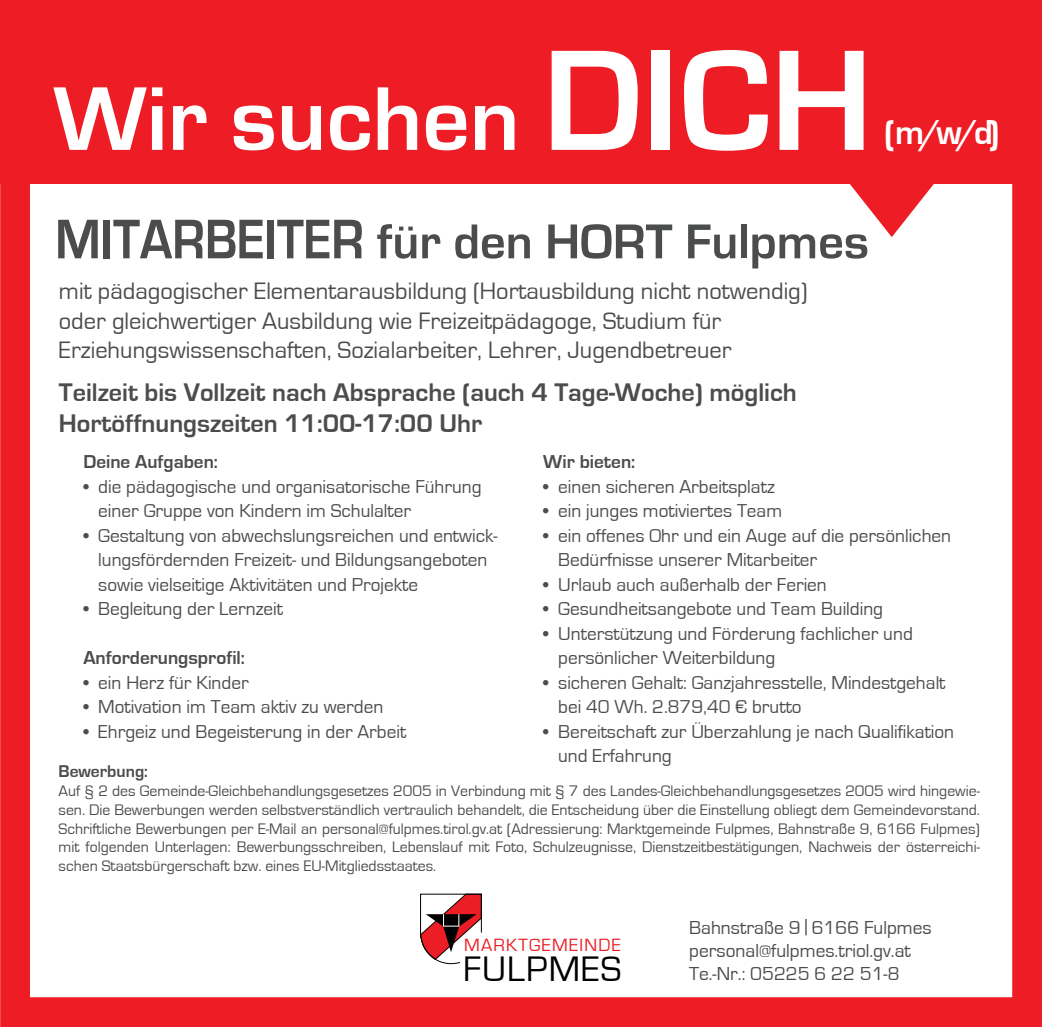
<style>
.page{position:relative;width:1042px;height:1027px;background:#fff}
.page>*{position:absolute;margin:0;border:0;box-sizing:border-box;transform-origin:0 0}
.t1{font:700 93.8px "Eurostile";color:#fff}
.t2{font:700 50.75px "Eurostile";color:#4b4c4d}
.t3{font:36.57px "Eurostile";letter-spacing:.035em;color:#000001}
.t4{font:700 35.52px "Eurostile";color:#fff}
.t5{font:700 26.25px/31.5px "Eurostile";color:#4b4c4d}
.t6{font:24.5px/29.4px "Eurostile";color:#4b4c4d}
.t7{font:19.43px/23.3px "Eurostile";color:#4b4c4d}
.t8{font:19.25px/24.5px "Eurostile";color:#4b4c4d}
.t9{font:700 19.25px "Eurostile";color:#4b4c4d}
.t10{font:18.2px "Eurostile";letter-spacing:.07em;color:#ec1d25}
.t11{font:700 17.5px "Eurostile";color:#4b4c4d}
.t12{font:15.75px/18.9px "Eurostile";color:#4b4c4d;text-align:justify}
.s1{font-size:148.58px}
.s2{font-size:57.93px}
</style>
<div class="page">
<div style="left:0;top:0;width:1042px;height:1027px;border:30px solid #ee1c25"></div>
<div style="left:0;top:0;width:1042px;height:184px;background:#ee1c25"></div>
<svg style="left:420px;top:893px;width:62px;height:71px"></svg>
<svg style="left:850px;top:184px;width:84px;height:53px"></svg>
<h1 class="t1" style="left:53px;top:68px;width:820px">Wir suchen <span class="s1">DICH</span></h1>
<h3 class="t4" style="left:884px;top:113px;width:117px">(m/w/d)</h3>
<h2 class="t2" style="left:55px;top:214px;width:815px"><span class="s2">MITARBEITER</span> für den HORT Fulpmes</h2>
<p class="t6" style="left:59px;top:277px;width:750px">mit pädagogischer Elementarausbildung (Hortausbildung nicht notwendig) oder gleichwertiger Ausbildung wie Freizeitpädagoge, Studium für<br>Erziehungswissenschaften, Sozialarbeiter, Lehrer, Jugendbetreuer</p>
<h3 class="t5" style="left:59px;top:377px;width:739px">Teilzeit bis Vollzeit nach Absprache (auch 4 Tage-Woche) möglich<br>Hortöffnungszeiten 11:00-17:00 Uhr</h3>
<p class="t9" style="left:83px;top:451px;width:136px">Deine Aufgaben:</p>
<p class="t8" style="left:98px;top:474px;width:385px;text-indent:-15px">• die pädagogische und organisatorische Führung einer Gruppe von Kindern im Schulalter</p>
<p class="t8" style="left:98px;top:523px;width:401px;text-indent:-15px">• Gestaltung von abwechslungsreichen und entwick&shy;lungsfördernden Freizeit- und Bildungsangeboten sowie vielseitige Aktivitäten und Projekte</p>
<p class="t8" style="left:83px;top:597px;width:201px">• Begleitung der Lernzeit</p>
<p class="t9" style="left:83px;top:647px;width:163px">Anforderungsprofil:</p>
<p class="t8" style="left:83px;top:670px;width:167px">• ein Herz für Kinder</p>
<p class="t8" style="left:83px;top:695px;width:301px">• Motivation im Team aktiv zu werden</p>
<p class="t8" style="left:83px;top:719px;width:324px">• Ehrgeiz und Begeisterung in der Arbeit</p>
<p class="t11" style="left:59px;top:761px;width:91px">Bewerbung:</p>
<p class="t12" style="left:59px;top:781px;width:923px">Auf § 2 des Gemeinde-Gleichbehandlungsgesetzes 2005 in Verbindung mit § 7 des Landes-Gleichbehandlungsgesetzes 2005 wird hingewie&shy;sen. Die Bewerbungen werden selbstverständlich vertraulich behandelt, die Entscheidung über die Einstellung obliegt dem Gemeindevorstand.<br>Schriftliche Bewerbungen per E-Mail an personal@fulpmes.tirol.gv.at (Adressierung: Marktgemeinde Fulpmes, Bahnstraße 9, 6166 Fulpmes) mit folgenden Unterlagen: Bewerbungsschreiben, Lebenslauf mit Foto, Schulzeugnisse, Dienstzeitbestätigungen, Nachweis der österreichi&shy;schen Staatsbürgerschaft bzw. eines EU-Mitgliedsstaates.</p>
<p class="t9" style="left:543px;top:451px;width:93px">Wir bieten:</p>
<p class="t8" style="left:543px;top:474px;width:233px">• einen sicheren Arbeitsplatz</p>
<p class="t8" style="left:543px;top:499px;width:240px">• ein junges motiviertes Team</p>
<p class="t8" style="left:558px;top:523px;width:394px;text-indent:-15px">• ein offenes Ohr und ein Auge auf die persönlichen<br>Bedürfnisse unserer Mitarbeiter</p>
<p class="t8" style="left:543px;top:572px;width:285px">• Urlaub auch außerhalb der Ferien</p>
<p class="t8" style="left:543px;top:597px;width:341px">• Gesundheitsangebote und Team Building</p>
<p class="t8" style="left:558px;top:621px;width:356px;text-indent:-15px">• Unterstützung und Förderung fachlicher und persönlicher Weiterbildung</p>
<p class="t8" style="left:558px;top:670px;width:389px;text-indent:-15px">• sicheren Gehalt: Ganzjahresstelle, Mindestgehalt bei 40 Wh. 2.879,40 € brutto</p>
<p class="t8" style="left:558px;top:719px;width:397px;text-indent:-15px">• Bereitschaft zur Überzahlung je nach Qualifikation und Erfahrung</p>
<p class="t10" style="left:464px;top:935px;width:158px">MARKTGEMEINDE</p>
<h3 class="t3" style="left:463px;top:949px;width:160px">FULPMES</h3>
<p class="t7" style="left:689px;top:916px;width:244px">Bahnstraße 9 | 6166 Fulpmes personal@fulpmes.triol.gv.at<br>Te.-Nr.: 05225 6 22 51-8</p>
</div>
